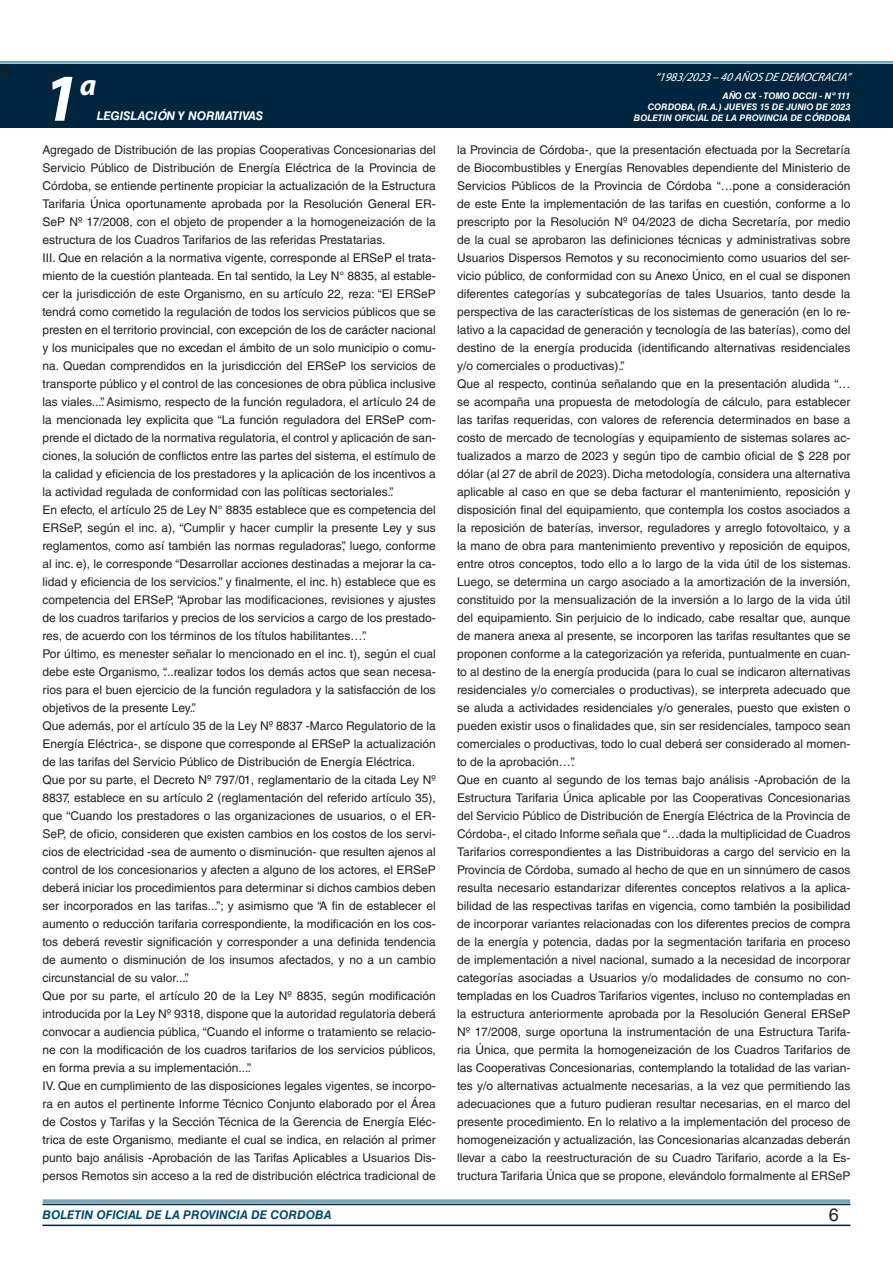
<style>
.page{position:relative;width:893px;height:1263px;background:#fff}
.page>*{position:absolute;margin:0;border:0;box-sizing:border-box;transform-origin:0 0}
.t1{font:italic 700 67.5px "Myriad Pro";color:#fff}
.t2{font:italic 700 30px "Myriad Pro";color:#fff}
.t3{font:18px "Minion Pro";color:#231f20}
.t4{font:18px "Helvetica LT Std";color:#231f20}
.TEXTO_BASE{font:12px/18px "Helvetica LT Std";color:#231f20;text-align:justify}
.t5{font:italic 700 12px "Helvetica LT Std";color:#004b6c}
.t6{font:italic 12px "Myriad Pro";color:#fff}
.t7{font:italic 700 12px "Helvetica LT Std";color:#fff}
.t8{font:italic 700 9px/10.8px "Helvetica LT Std";color:#fff;text-align:right}
</style>
<div class="page">
<div style="left:0;top:61px;width:893px;height:6px;background:#fff;opacity:.75"></div>
<div style="left:0;top:64px;width:893px;height:64px;background:#00263f"></div>
<hr style="left:43px;top:1224px;width:807px;height:2px;background:#00263f">
<div style="left:42px;top:1198px;width:809px;height:8px;background:#fff;opacity:.75"></div>
<h3 class="t3" style="left:0;top:59px;width:10px">4</h3>
<h1 class="t1" style="left:43px;top:54px;width:38px">1</h1>
<h2 class="t2" style="left:80px;top:66px;width:18px">a</h2>
<p class="t7" style="left:97px;top:109px;width:168px">LEGISLACIÓN Y NORMATIVAS</p>
<p class="TEXTO_BASE" style="left:43px;top:141px;width:395px">Agregado de Distribución de las propias Cooperativas Concesionarias del Servicio Público de Distribución de Energía Eléctrica de la Provincia de Córdoba, se entiende pertinente propiciar la actualización de la Estructura Tarifaria Única oportunamente aprobada por la Resolución General ER-SeP Nº 17/2008, con el objeto de propender a la homogeneización de la estructura de los Cuadros Tarifarios de las referidas Prestatarias.</p>
<p class="TEXTO_BASE" style="left:43px;top:249px;width:395px">III. Que en relación a la normativa vigente, corresponde al ERSeP el trata&shy;miento de la cuestión planteada. En tal sentido, la Ley N° 8835, al estable&shy;cer la jurisdicción de este Organismo, en su artículo 22, reza: “El ERSeP tendrá como cometido la regulación de todos los servicios públicos que se presten en el territorio provincial, con excepción de los de carácter nacional y los municipales que no excedan el ámbito de un solo municipio o comu&shy;na. Quedan comprendidos en la jurisdicción del ERSeP los servicios de transporte público y el control de las concesiones de obra pública inclusive las viales...”. Asimismo, respecto de la función reguladora, el artículo 24 de la mencionada ley explicita que “La función reguladora del ERSeP com&shy;prende el dictado de la normativa regulatoria, el control y aplicación de san&shy;ciones, la solución de conflictos entre las partes del sistema, el estímulo de la calidad y eficiencia de los prestadores y la aplicación de los incentivos a la actividad regulada de conformidad con las políticas sectoriales.”.</p>
<p class="TEXTO_BASE" style="left:43px;top:501px;width:395px">En efecto, el artículo 25 de Ley N° 8835 establece que es competencia del ERSeP, según el inc. a), “Cumplir y hacer cumplir la presente Ley y sus reglamentos, como así también las normas reguladoras”, luego, conforme al inc. e), le corresponde “Desarrollar acciones destinadas a mejorar la ca&shy;lidad y eficiencia de los servicios.” y finalmente, el inc. h) establece que es competencia del ERSeP, “Aprobar las modificaciones, revisiones y ajustes de los cuadros tarifarios y precios de los servicios a cargo de los prestado&shy;res, de acuerdo con los términos de los títulos habilitantes…”.</p>
<p class="TEXTO_BASE" style="left:43px;top:645px;width:395px">Por último, es menester señalar lo mencionado en el inc. t), según el cual debe este Organismo, “...realizar todos los demás actos que sean necesa&shy;rios para el buen ejercicio de la función reguladora y la satisfacción de los objetivos de la presente Ley.”.</p>
<p class="TEXTO_BASE" style="left:43px;top:717px;width:395px">Que además, por el artículo 35 de la Ley Nº 8837 -Marco Regulatorio de la Energía Eléctrica-, se dispone que corresponde al ERSeP la actualización de las tarifas del Servicio Público de Distribución de Energía Eléctrica.</p>
<p class="TEXTO_BASE" style="left:43px;top:771px;width:395px">Que por su parte, el Decreto Nº 797/01, reglamentario de la citada Ley Nº 8837, establece en su artículo 2 (reglamentación del referido artículo 35), que “Cuando los prestadores o las organizaciones de usuarios, o el ER-SeP, de oficio, consideren que existen cambios en los costos de los servi&shy;cios de electricidad -sea de aumento o disminución- que resulten ajenos al control de los concesionarios y afecten a alguno de los actores, el ERSeP deberá iniciar los procedimientos para determinar si dichos cambios deben ser incorporados en las tarifas...”; y asimismo que “A fin de establecer el aumento o reducción tarifaria correspondiente, la modificación en los cos&shy;tos deberá revestir significación y corresponder a una definida tendencia de aumento o disminución de los insumos afectados, y no a un cambio circunstancial de su valor...”.</p>
<p class="TEXTO_BASE" style="left:43px;top:987px;width:395px">Que por su parte, el artículo 20 de la Ley Nº 8835, según modificación introducida por la Ley Nº 9318, dispone que la autoridad regulatoria deberá convocar a audiencia pública, “Cuando el informe o tratamiento se relacio&shy;ne con la modificación de los cuadros tarifarios de los servicios públicos, en forma previa a su implementación...”.</p>
<p class="TEXTO_BASE" style="left:43px;top:1077px;width:395px">IV. Que en cumplimiento de las disposiciones legales vigentes, se incorpo&shy;ra en autos el pertinente Informe Técnico Conjunto elaborado por el Área de Costos y Tarifas y la Sección Técnica de la Gerencia de Energía Eléc&shy;trica de este Organismo, mediante el cual se indica, en relación al primer punto bajo análisis -Aprobación de las Tarifas Aplicables a Usuarios Dis&shy;persos Remotos sin acceso a la red de distribución eléctrica tradicional de</p>
<p class="t6" style="left:655px;top:70px;width:197px">“ 1983/2023 – 40 AÑOS DE DEMOCRACIA”</p>
<p class="t8" style="left:634px;top:91px;width:218px">AÑO CX - TOMO DCCII - Nº 111<br>CORDOBA, (R.A.) JUEVES 15 DE JUNIO DE 2023<br>BOLETIN OFICIAL DE LA PROVINCIA DE CÓRDOBA</p>
<p class="TEXTO_BASE" style="left:457px;top:141px;width:395px">la Provincia de Córdoba-, que la presentación efectuada por la Secretaría de Biocombustibles y Energías Renovables dependiente del Ministerio de Servicios Públicos de la Provincia de Córdoba “…pone a consideración de este Ente la implementación de las tarifas en cuestión, conforme a lo prescripto por la Resolución Nº 04/2023 de dicha Secretaría, por medio de la cual se aprobaron las definiciones técnicas y administrativas sobre Usuarios Dispersos Remotos y su reconocimiento como usuarios del ser&shy;vicio público, de conformidad con su Anexo Único, en el cual se disponen diferentes categorías y subcategorías de tales Usuarios, tanto desde la perspectiva de las características de los sistemas de generación (en lo re&shy;lativo a la capacidad de generación y tecnología de las baterías), como del destino de la energía producida (identificando alternativas residenciales y/o comerciales o productivas).”.</p>
<p class="TEXTO_BASE" style="left:457px;top:375px;width:395px">Que al respecto, continúa señalando que en la presentación aludida “… se acompaña una propuesta de metodología de cálculo, para establecer las tarifas requeridas, con valores de referencia determinados en base a costo de mercado de tecnologías y equipamiento de sistemas solares ac&shy;tualizados a marzo de 2023 y según tipo de cambio oficial de $ 228 por dólar (al 27 de abril de 2023). Dicha metodología, considera una alternativa aplicable al caso en que se deba facturar el mantenimiento, reposición y disposición final del equipamiento, que contempla los costos asociados a la reposición de baterías, inversor, reguladores y arreglo fotovoltaico, y a la mano de obra para mantenimiento preventivo y reposición de equipos, entre otros conceptos, todo ello a lo largo de la vida útil de los sistemas.<br>Luego, se determina un cargo asociado a la amortización de la inversión, constituido por la mensualización de la inversión a lo largo de la vida útil del equipamiento. Sin perjuicio de lo indicado, cabe resaltar que, aunque de manera anexa al presente, se incorporen las tarifas resultantes que se proponen conforme a la categorización ya referida, puntualmente en cuan&shy;to al destino de la energía producida (para lo cual se indicaron alternativas residenciales y/o comerciales o productivas), se interpreta adecuado que se aluda a actividades residenciales y/o generales, puesto que existen o pueden existir usos o finalidades que, sin ser residenciales, tampoco sean comerciales o productivas, todo lo cual deberá ser considerado al momen&shy;to de la aprobación…”.</p>
<p class="TEXTO_BASE" style="left:457px;top:771px;width:395px">Que en cuanto al segundo de los temas bajo análisis -Aprobación de la Estructura Tarifaria Única aplicable por las Cooperativas Concesionarias del Servicio Público de Distribución de Energía Eléctrica de la Provincia de Córdoba-, el citado Informe señala que “…dada la multiplicidad de Cuadros Tarifarios correspondientes a las Distribuidoras a cargo del servicio en la Provincia de Córdoba, sumado al hecho de que en un sinnúmero de casos resulta necesario estandarizar diferentes conceptos relativos a la aplica&shy;bilidad de las respectivas tarifas en vigencia, como también la posibilidad de incorporar variantes relacionadas con los diferentes precios de compra de la energía y potencia, dadas por la segmentación tarifaria en proceso de implementación a nivel nacional, sumado a la necesidad de incorporar categorías asociadas a Usuarios y/o modalidades de consumo no con&shy;templadas en los Cuadros Tarifarios vigentes, incluso no contempladas en la estructura anteriormente aprobada por la Resolución General ERSeP Nº 17/2008, surge oportuna la instrumentación de una Estructura Tarifa&shy;ria Única, que permita la homogeneización de los Cuadros Tarifarios de las Cooperativas Concesionarias, contemplando la totalidad de las varian&shy;tes y/o alternativas actualmente necesarias, a la vez que permitiendo las adecuaciones que a futuro pudieran resultar necesarias, en el marco del presente procedimiento. En lo relativo a la implementación del proceso de homogeneización y actualización, las Concesionarias alcanzadas deberán llevar a cabo la reestructuración de su Cuadro Tarifario, acorde a la Es&shy;tructura Tarifaria Única que se propone, elevándolo formalmente al ERSeP</p>
<p class="t5" style="left:43px;top:1208px;width:290px">BOLETIN OFICIAL DE LA PROVINCIA DE CORDOBA</p>
<h3 class="t4" style="left:829px;top:1204px;width:12px">6</h3>
</div>
